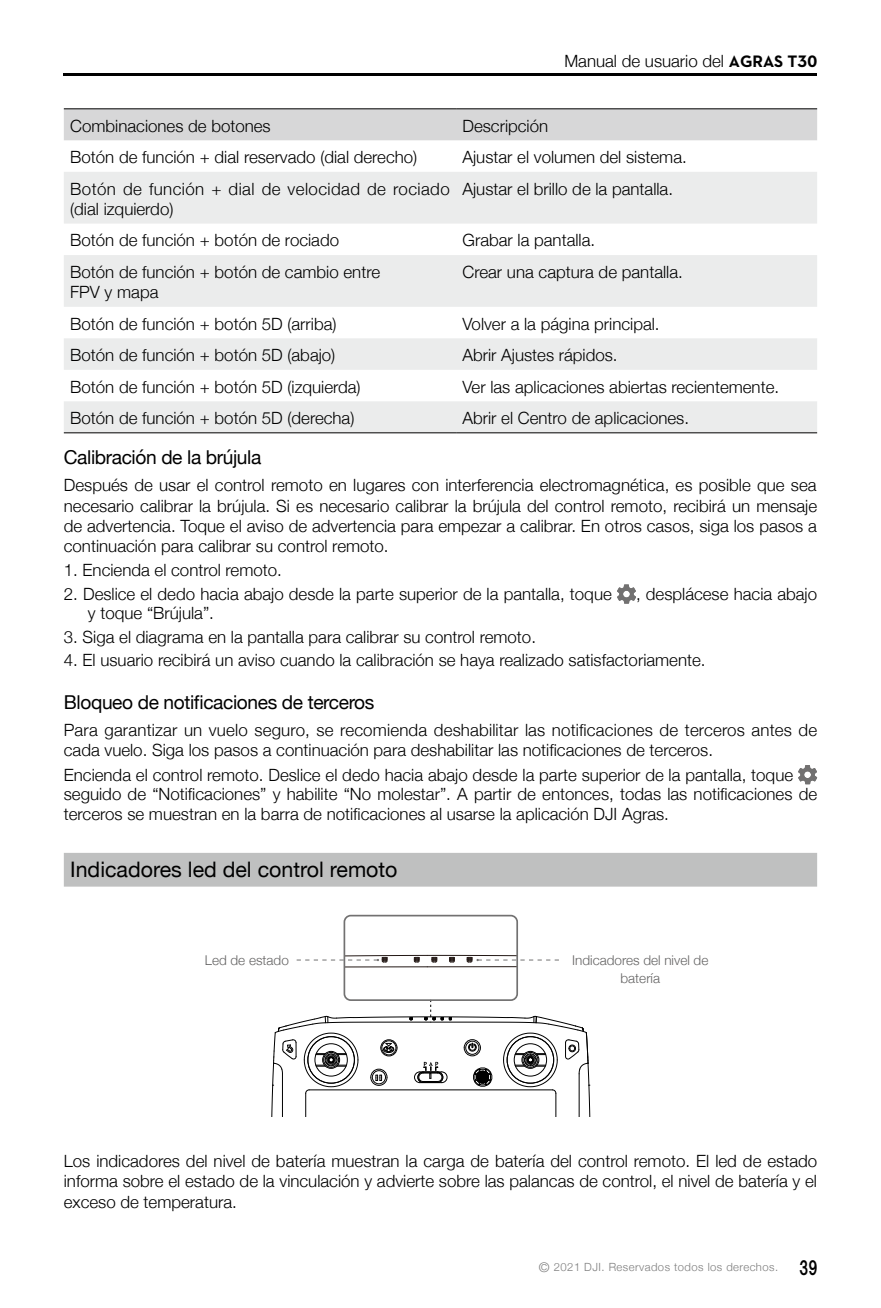
<style>
.page{position:relative;width:881px;height:1308px;background:#fff}
.page>*{position:absolute;margin:0;border:0;box-sizing:border-box;transform-origin:0 0}
.t1{font:21.38px "Helvetica Neue";color:#000}
.t2{font:19.12px "Helvetica Neue";letter-spacing:-.02em;color:#000}
.t3{font:300 16.88px/20.2px "Helvetica Neue";color:#000}
.t4{font:300 16.88px/20.2px "Helvetica Neue";letter-spacing:.025em;color:#000}
.t5{font:300 13.5px/18px "Helvetica Neue";color:#656464;text-align:center}
.t6{font:300 11.25px "Helvetica Neue";letter-spacing:.04em;color:#7d7d7d}
.s1{font-family:"Dji";font-weight:700}
.s2{font-size:13.5px}
.s3{font-family:"Gujarati Sangam MN";font-weight:700;font-size:18px;color:#000}
</style>
<div class="page">
<hr style="left:64px;top:74px;width:752px;height:2px;background:#000">
<div style="left:64px;top:853px;width:752px;height:33px;background:#bfc0c0"></div>
<div style="left:64px;top:109px;width:752px;height:31px;background:#d7d7d8"></div>
<svg style="left:64px;top:172px;width:752px;height:260px;fill:#ebecec"></svg>
<hr style="left:64px;top:108px;width:392px;height:1px;background:#000">
<hr style="left:456px;top:108px;width:360px;height:1px;background:#000">
<hr style="left:64px;top:432px;width:392px;height:1px;background:#000">
<hr style="left:456px;top:432px;width:360px;height:1px;background:#000">
<svg style="left:617px;top:584px;width:18px;height:19px"></svg>
<svg style="left:798px;top:765px;width:18px;height:19px"></svg>
<div style="left:343px;top:914px;width:175px;height:87px;border:2px solid #727171;border-radius:6px"></div>
<svg style="left:271px;top:999px;width:319px;height:117px"></svg>
<svg style="left:296px;top:954px;width:262px;height:18px"></svg>
<p class="t3" style="left:564px;top:50px;width:254px">Manual de usuario del <span class="s1">AGRAS T30</span></p>
<p class="t3" style="left:70px;top:114px;width:202px">Combinaciones de botones</p>
<p class="t3" style="left:462px;top:114px;width:87px">Descripción</p>
<p class="t3" style="left:70px;top:146px;width:348px">Botón de función + dial reservado (dial derecho)</p>
<p class="t3" style="left:462px;top:146px;width:226px">Ajustar el volumen del sistema.</p>
<p class="t4" style="left:70px;top:177px;width:381px">Botón de función + dial de velocidad de rociado (dial izquierdo)</p>
<p class="t3" style="left:462px;top:177px;width:212px">Ajustar el brillo de la pantalla.</p>
<p class="t3" style="left:70px;top:229px;width:270px">Botón de función + botón de rociado</p>
<p class="t3" style="left:462px;top:229px;width:134px">Grabar la pantalla.</p>
<p class="t3" style="left:70px;top:260px;width:311px">Botón de función + botón de cambio entre<br>FPV y mapa</p>
<p class="t3" style="left:462px;top:260px;width:222px">Crear una captura de pantalla.</p>
<p class="t3" style="left:70px;top:312px;width:268px">Botón de función + botón 5D (arriba)</p>
<p class="t3" style="left:462px;top:312px;width:198px">Volver a la página principal.</p>
<p class="t3" style="left:70px;top:344px;width:266px">Botón de función + botón 5D (abajo)</p>
<p class="t3" style="left:462px;top:344px;width:157px">Abrir Ajustes rápidos.</p>
<p class="t3" style="left:70px;top:375px;width:292px">Botón de función + botón 5D (izquierda)</p>
<p class="t3" style="left:462px;top:375px;width:318px">Ver las aplicaciones abiertas recientemente.</p>
<p class="t3" style="left:70px;top:407px;width:285px">Botón de función + botón 5D (derecha)</p>
<p class="t3" style="left:462px;top:407px;width:228px">Abrir el Centro de aplicaciones.</p>
<p class="t2" style="left:64px;top:443px;width:199px">Calibración de la brújula</p>
<p class="t3" style="left:64px;top:474px;width:754px;text-align:justify">Después de usar el control remoto en lugares con interferencia electromagnética, es posible que sea necesario calibrar la brújula. Si es necesario calibrar la brújula del control remoto, recibirá un mensaje de advertencia. Toque el aviso de advertencia para empezar a calibrar. En otros casos, siga los pasos a continuación para calibrar su control remoto.</p>
<p class="t3" style="left:64px;top:558px;width:219px">1. Encienda el control remoto.</p>
<p class="t3" style="left:64px;top:582px;width:549px">2. Deslice el dedo hacia abajo desde la parte superior de la pantalla, toque</p>
<p class="t3" style="left:635px;top:582px;width:182px">, desplácese hacia abajo</p>
<p class="t3" style="left:88px;top:602px;width:127px">y toque “Brújula”.</p>
<p class="t3" style="left:64px;top:625px;width:473px">3. Siga el diagrama en la pantalla para calibrar su control remoto.</p>
<p class="t3" style="left:64px;top:648px;width:643px">4. El usuario recibirá un aviso cuando la calibración se haya realizado satisfactoriamente.</p>
<p class="t2" style="left:64px;top:688px;width:312px">Bloqueo de notificaciones de terceros</p>
<p class="t3" style="left:64px;top:718px;width:754px">Para garantizar un vuelo seguro, se recomienda deshabilitar las notificaciones de terceros antes de cada vuelo. Siga los pasos a continuación para deshabilitar las notificaciones de terceros.</p>
<p class="t3" style="left:64px;top:763px;width:754px;line-height:19.6px">Encienda el control remoto. Deslice el dedo hacia abajo desde la parte superior de la pantalla, toque seguido de “Notificaciones” y habilite “No molestar”. A partir de entonces, todas las notificaciones de terceros se muestran en la barra de notificaciones al usarse la aplicación DJI Agras.</p>
<p class="t1" style="left:70px;top:854px;width:329px">Indicadores led del control remoto</p>
<p class="t5" style="left:205px;top:950px;width:86px">Led de estado</p>
<p class="t5" style="left:572px;top:950px;width:138px">Indicadores del nivel de batería</p>
<p class="t3" style="left:64px;top:1149px;width:754px;text-align:justify">Los indicadores del nivel de batería muestran la carga de batería del control remoto. El led de estado informa sobre el estado de la vinculación y advierte sobre las palancas de control, el nivel de batería y el exceso de temperatura.</p>
<p class="t6" style="left:538px;top:1258px;width:280px"><span class="s2">©</span> 2021 DJI. Reservados todos los derechos. <span class="s3">39</span></p>
</div>
